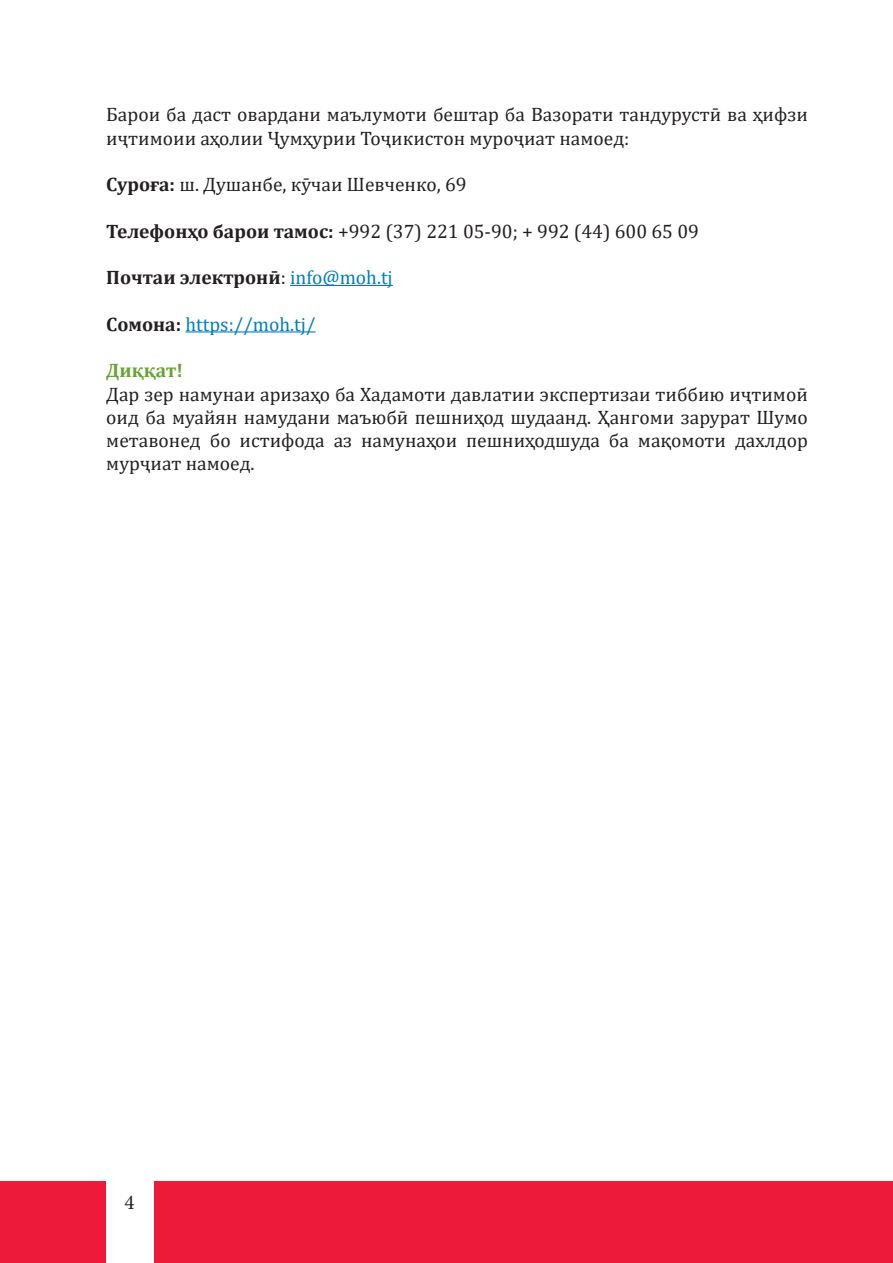
<style>
.page{position:relative;width:893px;height:1263px;background:#fff}
.page>*{position:absolute;margin:0;border:0;box-sizing:border-box;transform-origin:0 0}
.t1{font:21px "Minion Pro";color:#231f20}
.t2{font:19.5px/23.2px "Cambria";color:#231f20}
.t3{font:700 19.5px "Cambria";color:#231f20}
.t4{font:19.5px "Cambria";color:#007ec5}
.t5{font:700 19.5px "Cambria";color:#68a335}
.s1{font-weight:700}
.s2{font-weight:400}
.s3{font-weight:400;color:#007ec5}
.s4{font-weight:700;color:#231f20}
</style>
<div class="page">
<div style="left:0;top:1181px;width:893px;height:82px;background:#ed1a3a"></div>
<div style="left:106px;top:1168px;width:47px;height:95px;background:#fff"></div>
<hr style="left:290px;top:285px;width:103px;height:1px;background:#2865b1">
<hr style="left:186px;top:331px;width:130px;height:1px;background:#007ec5">
<p class="t2" style="left:106px;top:103px;width:703px">Барои ба даст овардани маълумоти бештар ба Вазорати тандурустӣ ва ҳифзи иҷтимоии аҳолии Ҷумҳурии Тоҷикистон муроҷиат намоед:</p>
<p class="t2" style="left:106px;top:173px;width:362px"><span class="s1">Суроға:</span> ш. Душанбе, кӯчаи Шевченко, 69</p>
<p class="t2" style="left:106px;top:219px;width:594px"><span class="s1">Телефонҳо барои тамос:</span> +992 (37) 221 05-90; + 992 (44) 600 65 09</p>
<p class="t3" style="left:106px;top:264px;width:288px">Почтаи электронӣ<span class="s2">:</span> <span class="s3">info@moh.tj</span></p>
<p class="t4" style="left:106px;top:313px;width:211px"><span class="s4">Сомона:</span> https://moh.tj/</p>
<p class="t5" style="left:106px;top:357px;width:78px">Диққат!</p>
<p class="t2" style="left:106px;top:382px;width:703px;text-align:justify">Дар зер намунаи аризаҳо ба Хадамоти давлатии экспертизаи тиббию иҷтимоӣ оид ба муайян намудани маъюбӣ пешниҳод шудаанд. Ҳангоми зарурат Шумо метавонед бо истифода аз намунаҳои пешниҳодшуда ба мақомоти дахлдор мурҷиат намоед.</p>
<p class="t1" style="left:125px;top:1188px;width:12px">4</p>
</div>
